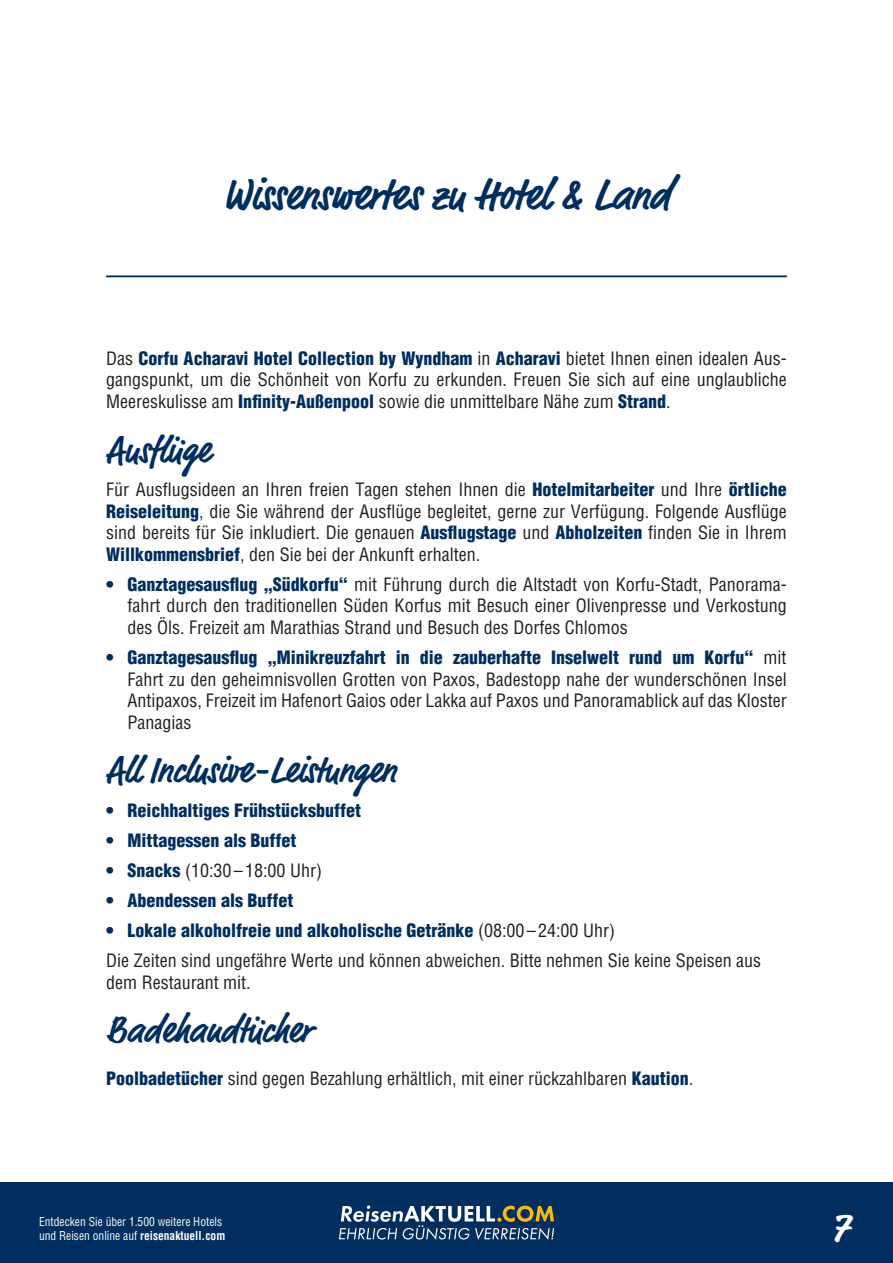
<style>
.page{position:relative;width:893px;height:1263px;background:#fff}
.page>*{position:absolute;margin:0;border:0;box-sizing:border-box;transform-origin:0 0}
.t1{font:700 45px "Market Pro";letter-spacing:-.005em;color:#002e5e;scale:.95 1}
.t2{font:700 42px "Market Pro";color:#fff}
.t3{font:700 37.5px "Market Pro";letter-spacing:-.005em;color:#002e5e;scale:.95 1}
.t4{font:condensed 18px/21.6px "Helvetica LT Std";color:#231f20;text-align:justify}
.t5{font:900 condensed 18px "Helvetica LT Std";color:#002e5e}
.t6{font:condensed 12px/14.4px "Helvetica LT Std";color:#fff;scale:.96 1}
.s1{font-weight:900;color:#002e5e}
.s2{font-weight:700}
</style>
<div class="page">
<div style="left:0;top:1182px;width:893px;height:81px;background:#002e5e"></div>
<svg style="left:339px;top:1205px;width:215px;height:35px"></svg>
<hr style="left:106px;top:276px;width:681px;height:1px;background:#002e5e">
<h1 class="t1" style="left:222px;top:163px;width:473px">Wissenswertes zu Hotel &amp; Land</h1>
<p class="t4" style="left:106px;top:347px;width:682px">Das <span class="s1">Corfu Acharavi Hotel Collection by Wyndham</span> in <span class="s1">Acharavi</span> bietet Ihnen einen idealen Aus&shy;gangspunkt, um die Schönheit von Korfu zu erkunden. Freuen Sie sich auf eine unglaubliche Meereskulisse am <span class="s1">Infinity-Außenpool</span> sowie die unmittelbare Nähe zum <span class="s1">Strand</span>.</p>
<h3 class="t3" style="left:106px;top:423px;width:111px">Ausflüge</h3>
<p class="t4" style="left:106px;top:478px;width:682px">Für Ausflugsideen an Ihren freien Tagen stehen Ihnen die <span class="s1">Hotelmitarbeiter</span> und Ihre <span class="s1">örtliche Reiseleitung</span>, die Sie während der Ausflüge begleitet, gerne zur Verfügung. Folgende Ausflüge sind bereits für Sie inkludiert. Die genauen <span class="s1">Ausflugstage</span> und <span class="s1">Abholzeiten</span> finden Sie in Ihrem <span class="s1">Willkommensbrief</span>, den Sie bei der Ankunft erhalten.</p>
<p class="t4" style="left:128px;top:573px;width:661px;text-indent:-21px"><span class="s1">• Ganztagesausflug „Südkorfu“</span> mit Führung durch die Altstadt von Korfu-Stadt, Panorama&shy;fahrt durch den traditionellen Süden Korfus mit Besuch einer Olivenpresse und Verkostung des Öls. Freizeit am Marathias Strand und Besuch des Dorfes Chlomos</p>
<p class="t4" style="left:128px;top:647px;width:661px;text-indent:-21px"><span class="s1">• Ganztagesausflug „Minikreuzfahrt in die zauberhafte Inselwelt rund um Korfu“</span> mit Fahrt zu den geheimnisvollen Grotten von Paxos, Badestopp nahe der wunderschönen Insel Antipaxos, Freizeit im Hafenort Gaios oder Lakka auf Paxos und Panoramablick auf das Kloster Panagias</p>
<h3 class="t3" style="left:106px;top:744px;width:307px">All Inclusive-Leistungen</h3>
<p class="t5" style="left:106px;top:799px;width:256px">• Reichhaltiges Frühstücksbuffet</p>
<p class="t5" style="left:106px;top:829px;width:192px">• Mittagessen als Buffet</p>
<p class="t4" style="left:106px;top:859px;width:217px"><span class="s1">• Snacks</span> (10:30 – 18:00 Uhr)</p>
<p class="t5" style="left:106px;top:889px;width:189px">• Abendessen als Buffet</p>
<p class="t4" style="left:106px;top:915px;width:656px;line-height:30.2px"><span class="s1">• Lokale alkoholfreie und alkoholische Getränke</span> (08:00 – 24:00 Uhr)<br>Die Zeiten sind ungefähre Werte und können abweichen. Bitte nehmen Sie keine Speisen aus</p>
<p class="t4" style="left:106px;top:971px;width:146px">dem Restaurant mit.</p>
<h3 class="t3" style="left:106px;top:1004px;width:218px">Badehandtücher</h3>
<p class="t4" style="left:106px;top:1068px;width:588px"><span class="s1">Poolbadetücher</span> sind gegen Bezahlung erhältlich, mit einer rückzahlbaren <span class="s1">Kaution</span>.</p>
<p class="t6" style="left:39px;top:1214px;width:195px">Entdecken Sie über 1.500 weitere Hotels und Reisen online auf <span class="s2">reisenaktuell.com</span></p>
<h2 class="t2" style="left:832px;top:1198px;width:20px">7</h2>
</div>
